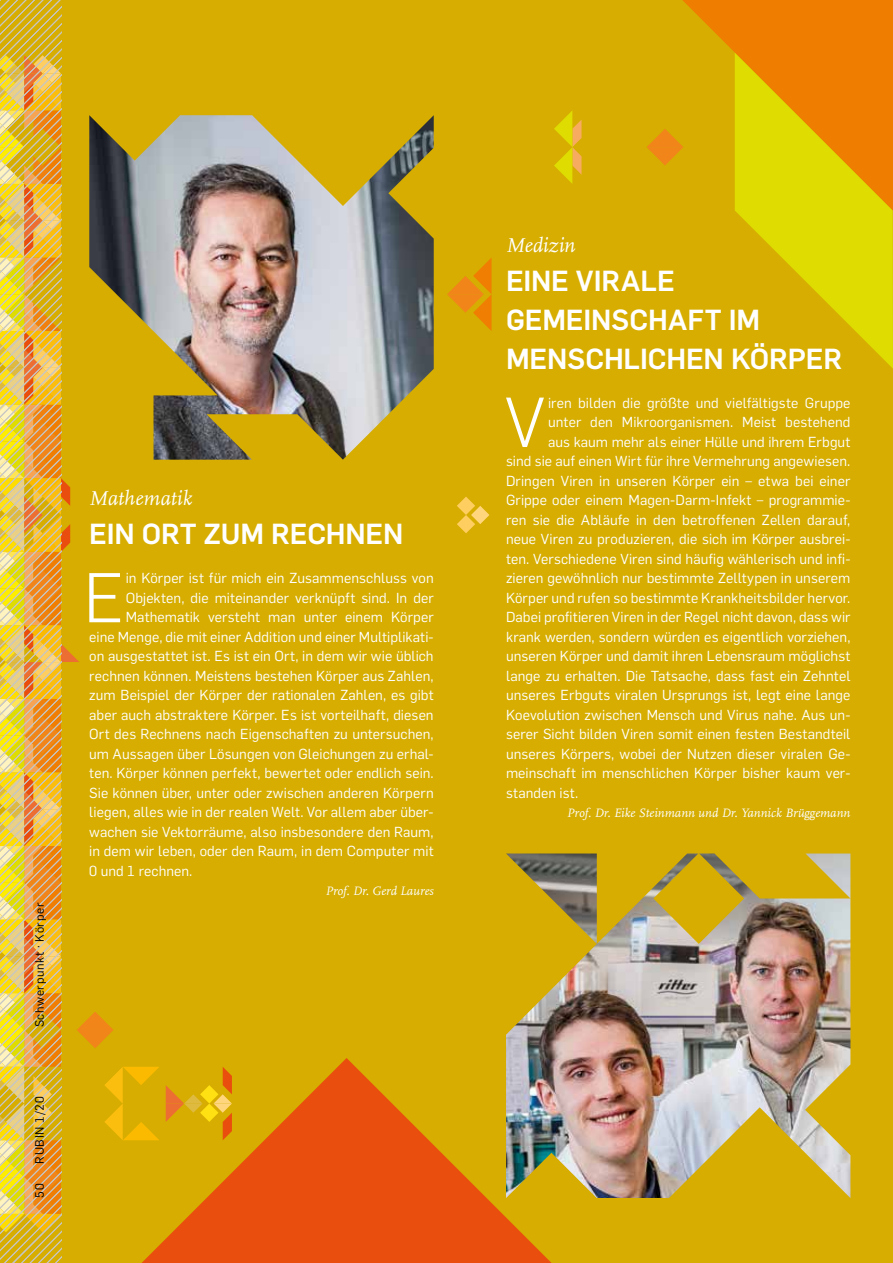
<style>
.page{position:relative;width:893px;height:1263px;background:#d6ad00}
.page>*{position:absolute;margin:0;border:0;box-sizing:border-box;transform-origin:0 0}
.t1{font:300 69px "Rub Flama";color:#fff}
.t2{font:700 28.5px/39px "Rub Flama";letter-spacing:-.01em;color:#fff}
.t3{font:italic 21px "RUB Scala MZ";letter-spacing:-.005em;color:#fff}
.t4{font:14.25px "Rub Flama";letter-spacing:.005em;color:#fff}
.t5{font:italic 12.75px "RUB Scala MZ";color:#fff}
.t6{font:12px "Rub Flama";letter-spacing:.055em;color:#000}
</style>
<div class="page">
<img style="left:160px;top:115px;width:274px;height:345px">
<img style="left:506px;top:853px;width:344px;height:345px">
<svg style="left:735px;top:211px;width:158px;height:158px"></svg>
<svg style="left:160px;top:1058px;width:392px;height:205px;fill:#e94e0f"></svg>
<svg style="left:647px;top:0;width:246px;height:211px"></svg>
<svg style="left:554px;top:111px;width:28px;height:73px"></svg>
<svg style="left:457px;top:497px;width:32px;height:36px"></svg>
<svg style="left:447px;top:258px;width:44px;height:72px"></svg>
<svg style="left:166px;top:1067px;width:84px;height:73px"></svg>
<svg style="left:0;top:0;width:160px;height:1263px"></svg>
<p class="t6" style="left:31px;top:1027px;width:126px;rotate:-90deg">Schwerpunkt · Körper</p>
<p class="t6" style="left:31px;top:1163px;width:69px;rotate:-90deg">RUBIN 1/20</p>
<p class="t6" style="left:31px;top:1197px;width:16px;rotate:-90deg">50</p>
<h3 class="t3" style="left:89px;top:485px;width:105px">Mathematik</h3>
<h2 class="t2" style="left:89px;top:512px;width:316px">EIN ORT ZUM RECHNEN</h2>
<h1 class="t1" style="left:84px;top:551px;width:42px">E</h1>
<p class="t4" style="left:126px;top:568px;width:309px">in Körper ist für mich ein Zusammenschluss von</p>
<p class="t4" style="left:126px;top:588px;width:309px">Objekten, die miteinander verknüpft sind. In der</p>
<p class="t4" style="left:126px;top:607px;width:309px">Mathematik versteht man unter einem Körper</p>
<p class="t4" style="left:89px;top:627px;width:346px">eine Menge, die mit einer Addition und einer Multiplikati-</p>
<p class="t4" style="left:89px;top:646px;width:346px">on ausgestattet ist. Es ist ein Ort, in dem wir wie üblich</p>
<p class="t4" style="left:89px;top:666px;width:346px">rechnen können. Meistens bestehen Körper aus Zahlen,</p>
<p class="t4" style="left:89px;top:685px;width:346px">zum Beispiel der Körper der rationalen Zahlen, es gibt</p>
<p class="t4" style="left:89px;top:705px;width:346px">aber auch abstraktere Körper. Es ist vorteilhaft, diesen</p>
<p class="t4" style="left:89px;top:724px;width:346px">Ort des Rechnens nach Eigenschaften zu untersuchen,</p>
<p class="t4" style="left:89px;top:744px;width:346px">um Aussagen über Lösungen von Gleichungen zu erhal-</p>
<p class="t4" style="left:89px;top:763px;width:346px">ten. Körper können perfekt, bewertet oder endlich sein.</p>
<p class="t4" style="left:89px;top:783px;width:346px">Sie können über, unter oder zwischen anderen Körpern</p>
<p class="t4" style="left:89px;top:802px;width:346px">liegen, alles wie in der realen Welt. Vor allem aber über-</p>
<p class="t4" style="left:89px;top:822px;width:346px">wachen sie Vektorräume, also insbesondere den Raum,</p>
<p class="t4" style="left:89px;top:841px;width:346px">in dem wir leben, oder den Raum, in dem Computer mit</p>
<p class="t4" style="left:89px;top:861px;width:105px">0 und 1 rechnen.</p>
<p class="t5" style="left:325px;top:883px;width:110px">Prof. Dr. Gerd Laures</p>
<h3 class="t3" style="left:506px;top:232px;width:71px">Medizin</h3>
<h2 class="t2" style="left:506px;top:259px;width:337px">EINE VIRALE<br>GEMEINSCHAFT IM<br>MENSCHLICHEN KÖRPER</h2>
<h1 class="t1" style="left:505px;top:376px;width:41px">V</h1>
<p class="t4" style="left:548px;top:393px;width:304px">iren bilden die größte und vielfältigste Gruppe</p>
<p class="t4" style="left:548px;top:412px;width:304px">unter den Mikroorganismen. Meist bestehend</p>
<p class="t4" style="left:548px;top:432px;width:304px">aus kaum mehr als einer Hülle und ihrem Erbgut</p>
<p class="t4" style="left:506px;top:451px;width:346px">sind sie auf einen Wirt für ihre Vermehrung angewiesen.</p>
<p class="t4" style="left:506px;top:471px;width:346px">Dringen Viren in unseren Körper ein – etwa bei einer</p>
<p class="t4" style="left:506px;top:490px;width:346px">Grippe oder einem Magen-Darm-Infekt – programmie-</p>
<p class="t4" style="left:506px;top:510px;width:346px">ren sie die Abläufe in den betroffenen Zellen darauf,</p>
<p class="t4" style="left:506px;top:529px;width:346px">neue Viren zu produzieren, die sich im Körper ausbrei-</p>
<p class="t4" style="left:506px;top:549px;width:346px">ten. Verschiedene Viren sind häufig wählerisch und infi-</p>
<p class="t4" style="left:506px;top:568px;width:346px">zieren gewöhnlich nur bestimmte Zelltypen in unserem</p>
<p class="t4" style="left:506px;top:588px;width:346px">Körper und rufen so bestimmte Krankheitsbilder hervor.</p>
<p class="t4" style="left:506px;top:607px;width:346px">Dabei profitieren Viren in der Regel nicht davon, dass wir</p>
<p class="t4" style="left:506px;top:627px;width:346px">krank werden, sondern würden es eigentlich vorziehen,</p>
<p class="t4" style="left:506px;top:646px;width:346px">unseren Körper und damit ihren Lebensraum möglichst</p>
<p class="t4" style="left:506px;top:666px;width:346px">lange zu erhalten. Die Tatsache, dass fast ein Zehntel</p>
<p class="t4" style="left:506px;top:685px;width:346px">unseres Erbguts viralen Ursprungs ist, legt eine lange</p>
<p class="t4" style="left:506px;top:705px;width:346px">Koevolution zwischen Mensch und Virus nahe. Aus un-</p>
<p class="t4" style="left:506px;top:724px;width:346px">serer Sicht bilden Viren somit einen festen Bestandteil</p>
<p class="t4" style="left:506px;top:744px;width:346px">unseres Körpers, wobei der Nutzen dieser viralen Ge-</p>
<p class="t4" style="left:506px;top:763px;width:346px">meinschaft im menschlichen Körper bisher kaum ver-</p>
<p class="t4" style="left:506px;top:783px;width:74px">standen ist.</p>
<p class="t5" style="left:567px;top:805px;width:285px">Prof. Dr. Eike Steinmann und Dr. Yannick Brüggemann</p>
</div>
